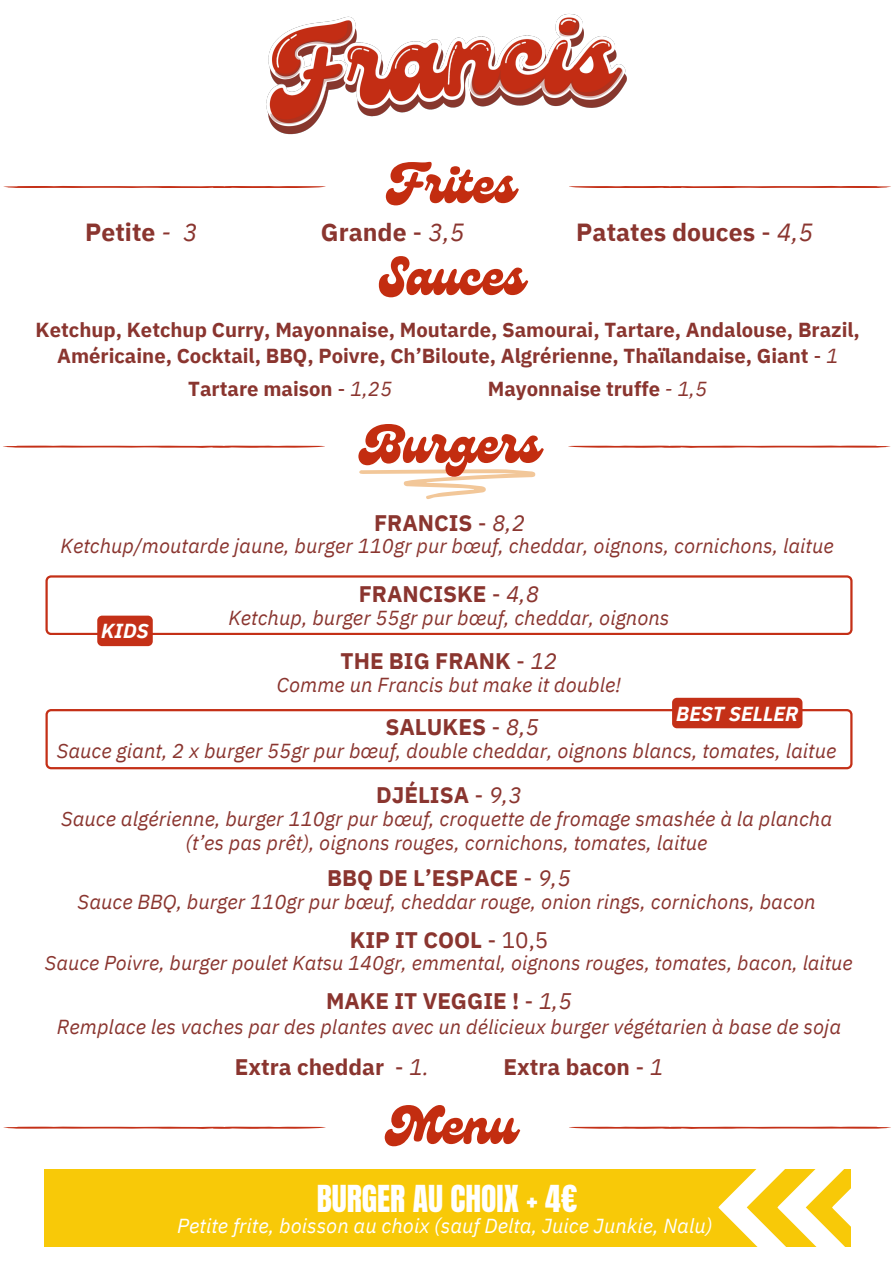
<style>
.page{position:relative;width:893px;height:1263px;background:#fff}
.page>*{position:absolute;margin:0;border:0;box-sizing:border-box;transform-origin:0 0}
.t1{font:52.5px "Genty Demo";color:#c32d10}
.t2{font:31.65px "Anton";color:#fff}
.t3{font:700 24.75px "IBM Plex Sans";color:#8a352f}
.t4{font:700 22.58px "IBM Plex Sans";color:#8a352f}
.t5{font:700 22.5px "IBM Plex Sans";color:#8a352f}
.t6{font:italic 20.25px "IBM Plex Sans";color:#8a352f}
.t7{font:700 20.25px/26.4px "IBM Plex Sans";color:#8a352f;text-align:center}
.t8{font:italic 20.25px "IBM Plex Sans";color:#fff}
.t9{font:italic 700 20.25px "IBM Plex Sans";color:#fff}
.t10{font:italic 20.02px "IBM Plex Sans";color:#8a352f}
.s1{font-weight:400;font-style:italic}
.s2{font-weight:400}
</style>
<div class="page">
<svg style="left:45px;top:575px;width:807px;height:60px"></svg>
<svg style="left:45px;top:709px;width:807px;height:60px"></svg>
<svg style="left:3px;top:445px;width:322px;height:2px"></svg>
<div style="left:44px;top:1169px;width:806px;height:78px;background:#f8c908"></div>
<svg style="left:568px;top:445px;width:323px;height:2px"></svg>
<svg style="left:3px;top:1126px;width:323px;height:2px"></svg>
<svg style="left:569px;top:1126px;width:322px;height:2px"></svg>
<svg style="left:359px;top:469px;width:176px;height:30px"></svg>
<svg style="left:3px;top:186px;width:323px;height:2px"></svg>
<svg style="left:569px;top:186px;width:322px;height:2px"></svg>
<img style="left:266px;top:13px;width:361px;height:122px">
<svg style="left:718px;top:1169px;width:133px;height:78px"></svg>
<div style="left:97px;top:616px;width:56px;height:30px;background:#c43017"></div>
<div style="left:672px;top:698px;width:130px;height:30px;background:#c43017"></div>
<h3 class="t1" style="left:388px;top:154px;width:128px">Frites</h3>
<p class="t3" style="left:85px;top:215px;width:114px">Petite <span class="s1">- 3</span></p>
<p class="t3" style="left:321px;top:215px;width:145px">Grande <span class="s2">-</span> <span class="s1">3,5</span></p>
<p class="t3" style="left:576px;top:215px;width:239px">Patates douces <span class="s2">-</span> <span class="s1">4,5</span></p>
<p class="t1" style="left:379px;top:246px;width:147px">Sauces</p>
<h3 class="t7" style="left:36px;top:316px;width:826px">Ketchup, Ketchup Curry, Mayonnaise, Moutarde, Samourai, Tartare, Andalouse, Brazil,<br>Américaine, Cocktail, BBQ, Poivre, Ch’Biloute, Algrérienne, Thaïlandaise, Giant <span class="s2">-</span> <span class="s1">1</span></h3>
<p class="t7" style="left:188px;top:375px;width:205px">Tartare maison <span class="s2">-</span> <span class="s1">1,25</span></p>
<p class="t7" style="left:488px;top:375px;width:221px">Mayonnaise truffe <span class="s1">- 1,5</span></p>
<p class="t1" style="left:361px;top:414px;width:180px">Burgers</p>
<p class="t5" style="left:374px;top:508px;width:153px">FRANCIS <span class="s2">-</span> <span class="s1">8,2</span></p>
<h3 class="t6" style="left:61px;top:533px;width:774px">Ketchup/moutarde jaune, burger 110gr pur bœuf, cheddar, oignons, cornichons, laitue</h3>
<p class="t9" style="left:101px;top:618px;width:49px">KIDS</p>
<h1 class="t5" style="left:359px;top:579px;width:182px">FRANCISKE <span class="s2">-</span> <span class="s1">4,8</span></h1>
<p class="t6" style="left:228px;top:604px;width:442px">Ketchup, burger 55gr pur bœuf, cheddar, oignons</p>
<p class="t5" style="left:340px;top:646px;width:218px">THE BIG FRANK <span class="s2">-</span> <span class="s1">12</span></p>
<h3 class="t6" style="left:277px;top:671px;width:345px">Comme un Francis but make it double!</h3>
<p class="t4" style="left:385px;top:712px;width:155px">SALUKES <span class="s2">-</span> <span class="s1">8,5</span></p>
<h3 class="t9" style="left:676px;top:700px;width:124px">BEST SELLER</h3>
<p class="t6" style="left:57px;top:737px;width:781px">Sauce giant, 2 x burger 55gr pur bœuf, double cheddar, oignons blancs, tomates, laitue</p>
<p class="t5" style="left:376px;top:780px;width:147px">DJÉLISA <span class="s2">-</span> <span class="s1">9,3</span></p>
<h5 class="t6" style="left:61px;top:805px;width:772px">Sauce algérienne, burger 110gr pur bœuf, croquette de fromage smashée à la plancha</h5>
<h3 class="t6" style="left:186px;top:829px;width:523px">(t’es pas prêt), oignons rouges, cornichons, tomates, laitue</h3>
<p class="t5" style="left:327px;top:863px;width:245px">BBQ DE L’ESPACE <span class="s2">-</span> <span class="s1">9,5</span></p>
<p class="t6" style="left:78px;top:888px;width:739px">Sauce BBQ, burger 110gr pur bœuf, cheddar rouge, onion rings, cornichons, bacon</p>
<h1 class="t5" style="left:350px;top:924px;width:200px">KIP IT COOL <span class="s2">- 10,5</span></h1>
<p class="t10" style="left:45px;top:949px;width:809px">Sauce Poivre, burger poulet Katsu 140gr, emmental, oignons rouges, tomates, bacon, laitue</p>
<h3 class="t5" style="left:326px;top:986px;width:247px">MAKE IT VEGGIE ! <span class="s2">-</span> <span class="s1">1,5</span></h3>
<h5 class="t6" style="left:57px;top:1013px;width:785px">Remplace les vaches par des plantes avec un délicieux burger végétarien à base de soja</h5>
<p class="t5" style="left:235px;top:1051px;width:195px">Extra cheddar <span class="s2">-</span> <span class="s1">1.</span></p>
<p class="t5" style="left:503px;top:1051px;width:161px">Extra bacon <span class="s2">-</span> <span class="s1">1</span></p>
<p class="t1" style="left:387px;top:1095px;width:131px">Menu</p>
<h1 class="t2" style="left:317px;top:1176px;width:262px">BURGER AU CHOIX + 4€</h1>
<h4 class="t8" style="left:177px;top:1212px;width:536px">Petite frite, boisson au choix (sauf Delta, Juice Junkie, Nalu)</h4>
</div>
